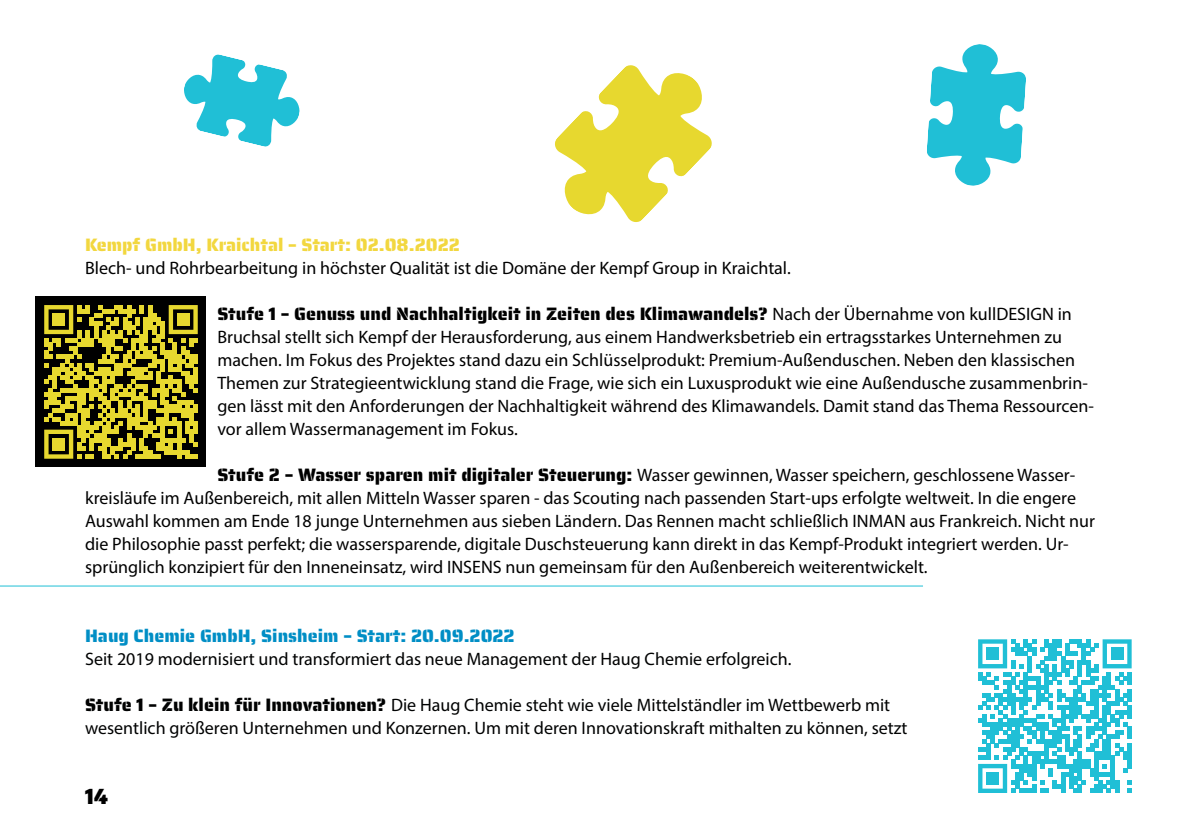
<style>
.page{position:relative;width:1191px;height:840px;background:#fff}
.page>*{position:absolute;margin:0;border:0;box-sizing:border-box;transform-origin:0 0}
.t1{font:22px "Saira Stencil One";color:#000}
.t2{font:18px/23px "Myriad Pro";color:#000}
.t3{font:18px/23px "Myriad Pro";color:#010202}
.t4{font:18px "Saira Stencil One";color:#008ec5}
.t5{font:18px "Saira Stencil One";color:#f2d73f}
.s1{font-family:"Saira Stencil One"}
</style>
<div class="page">
<svg style="left:927px;top:44px;width:99px;height:142px"></svg>
<svg style="left:184px;top:54px;width:115px;height:93px"></svg>
<svg style="left:555px;top:65px;width:157px;height:157px"></svg>
<hr style="left:0;top:585px;width:923px;height:1px;background:#20bfd5">
<div style="left:36px;top:296px;width:170px;height:170px;background:#000"></div>
<svg style="left:44px;top:305px;width:154px;height:153px"></svg>
<div style="left:52px;top:313px;width:13px;height:12px;background:#e7d82f"></div>
<div style="left:177px;top:313px;width:12px;height:12px;background:#e7d82f"></div>
<div style="left:52px;top:437px;width:13px;height:13px;background:#e7d82f"></div>
<svg style="left:978px;top:639px;width:153px;height:153px"></svg>
<div style="left:986px;top:647px;width:12px;height:12px;background:#20bfd6"></div>
<div style="left:1110px;top:647px;width:13px;height:12px;background:#20bfd6"></div>
<div style="left:986px;top:771px;width:12px;height:13px;background:#20bfd6"></div>
<p class="t5" style="left:85px;top:229px;width:376px">Kempf GmbH, Kraichtal – Start: 02.08.2022</p>
<p class="t2" style="left:85px;top:256px;width:707px">Blech- und Rohrbearbeitung in höchster Qualität ist die Domäne der Kempf Group in Kraichtal.</p>
<p class="t2" style="left:217px;top:302px;width:878px"><span class="s1">Stufe 1 – Genuss und Nachhaltigkeit in Zeiten des Klimawandels?</span> Nach der Übernahme von kullDESIGN in Bruchsal stellt sich Kempf der Herausforderung, aus einem Handwerksbetrieb ein ertragsstarkes Unternehmen zu machen. Im Fokus des Projektes stand dazu ein Schlüsselprodukt: Premium-Außenduschen. Neben den klassischen Themen zur Strategieentwicklung stand die Frage, wie sich ein Luxusprodukt wie eine Außendusche zusammenbrin&shy;gen lässt mit den Anforderungen der Nachhaltigkeit während des Klimawandels. Damit stand das Thema Ressourcen&shy;vor allem Wassermanagement im Fokus.</p>
<p class="t2" style="left:85px;top:463px;width:1011px;text-indent:132px"><span class="s1">Stufe 2 – Wasser sparen mit digitaler Steuerung:</span> Wasser gewinnen, Wasser speichern, geschlossene Wasser&shy;kreisläufe im Außenbereich, mit allen Mitteln Wasser sparen - das Scouting nach passenden Start-ups erfolgte weltweit. In die engere Auswahl kommen am Ende 18 junge Unternehmen aus sieben Ländern. Das Rennen macht schließlich INMAN aus Frankreich. Nicht nur die Philosophie passt perfekt; die wassersparende, digitale Duschsteuerung kann direkt in das Kempf-Produkt integriert werden. Ur&shy;sprünglich konzipiert für den Inneneinsatz, wird INSENS nun gemeinsam für den Außenbereich weiterentwickelt.</p>
<p class="t4" style="left:85px;top:620px;width:431px">Haug Chemie GmbH, Sinsheim – Start: 20.09.2022</p>
<p class="t3" style="left:85px;top:647px;width:708px">Seit 2019 modernisiert und transformiert das neue Management der Haug Chemie erfolgreich.</p>
<p class="t3" style="left:85px;top:693px;width:824px"><span class="s1">Stufe 1 – Zu klein für Innovationen?</span> Die Haug Chemie steht wie viele Mittelständler im Wettbewerb mit wesentlich größeren Unternehmen und Konzernen. Um mit deren Innovationskraft mithalten zu können, setzt</p>
<p class="t1" style="left:85px;top:778px;width:25px">14</p>
</div>
